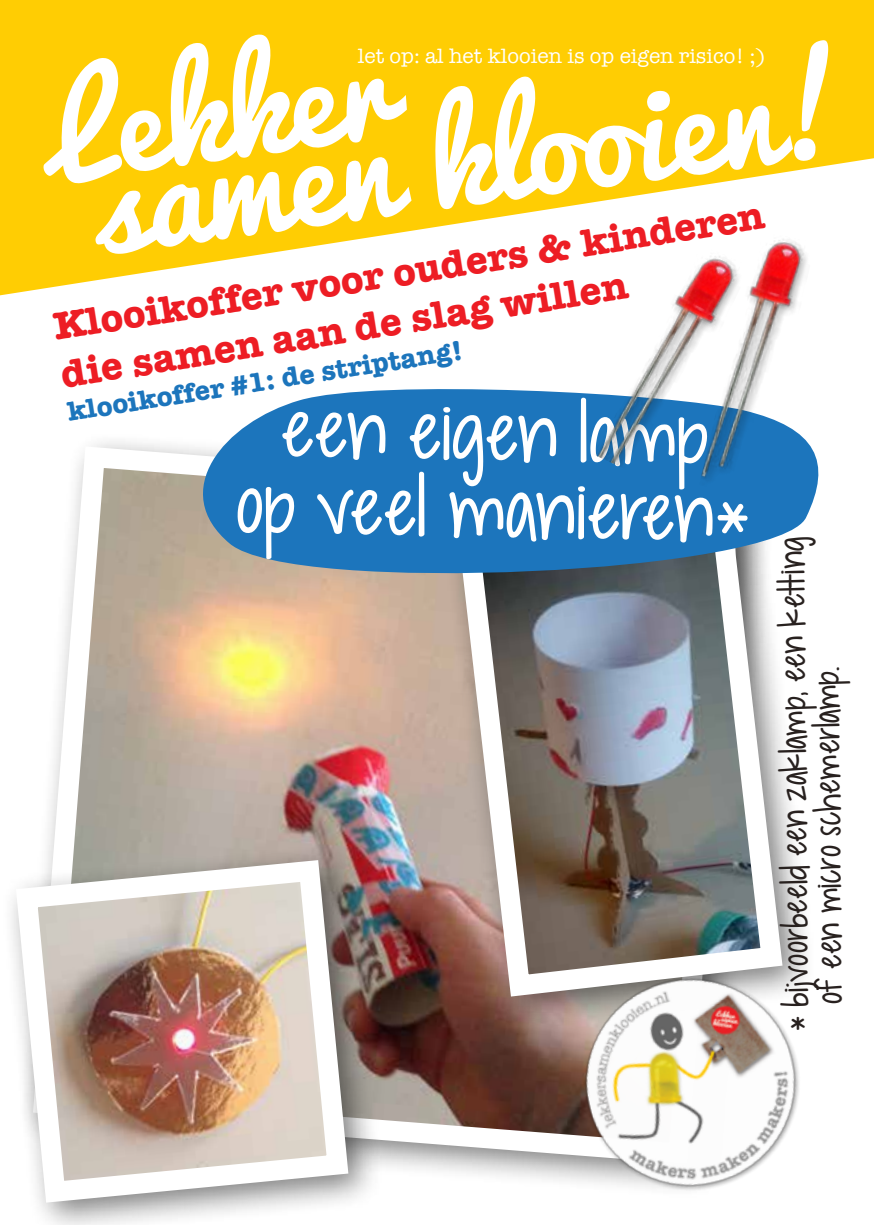
<style>
.page{position:relative;width:874px;height:1225px;background:#fff}
.page>*{position:absolute;margin:0;border:0;box-sizing:border-box;transform-origin:0 0}
.t1{font:129px "Pacifico";color:#fff}
.t2{font:64px/76.8px "KG Dropsof Jupiter";color:#fff;text-align:center}
.t3{font:700 40px/48px "American Typewriter";color:#ed1d24}
.t4{font:28px/33.2px "KG Dropsof Jupiter";color:#28211f}
.t5{font:700 28px "American Typewriter";color:#1c75bc}
.t6{font:21.2px "American Typewriter";color:#fff}
</style>
<div class="page">
<svg style="left:0;top:0;width:873px;height:295px;fill:#ffcd03"></svg>
<img style="left:48px;top:441px;width:513px;height:733px">
<div style="left:0;top:844px;width:384px;height:381px;background:#000;opacity:.5"></div>
<img style="left:5px;top:849px;width:354px;height:364px">
<div style="left:443px;top:500px;width:374px;height:532px;background:#000;opacity:.5"></div>
<img style="left:448px;top:596px;width:345px;height:411px">
<svg style="left:167px;top:389px;width:652px;height:207px;background:#4e8ab8"></svg>
<img style="left:591px;top:239px;width:107px;height:242px">
<img style="left:698px;top:229px;width:117px;height:270px">
<img style="left:561px;top:947px;width:256px;height:244px">
<h1 class="t1" style="left:40px;top:65px;width:342px;rotate:-8deg">Lekker</h1>
<h1 class="t1" style="left:81px;top:140px;width:764px;rotate:-8deg">samen klooien!</h1>
<p class="t6" style="left:358px;top:40px;width:408px">let op: al het klooien is op eigen risico! ;)</p>
<h3 class="t3" style="left:50px;top:301px;width:720px;rotate:-9deg">Klooikoff er voor ouders &amp; kinderen die samen aan de slag willen</h3>
<p class="t5" style="left:64px;top:388px;width:401px;rotate:-9deg">klooikoff er #1: de striptang!</p>
<h2 class="t2" style="left:238px;top:390px;width:516px;rotate:1deg">een eigen lamp<br>op veel manieren*</h2>
<p class="t4" style="left:781px;top:1005px;width:470px;text-indent:-26px;rotate:-91deg">* bijvoorbeeld een zaklamp, een ketting of een micro schemerlamp.</p>
</div>
